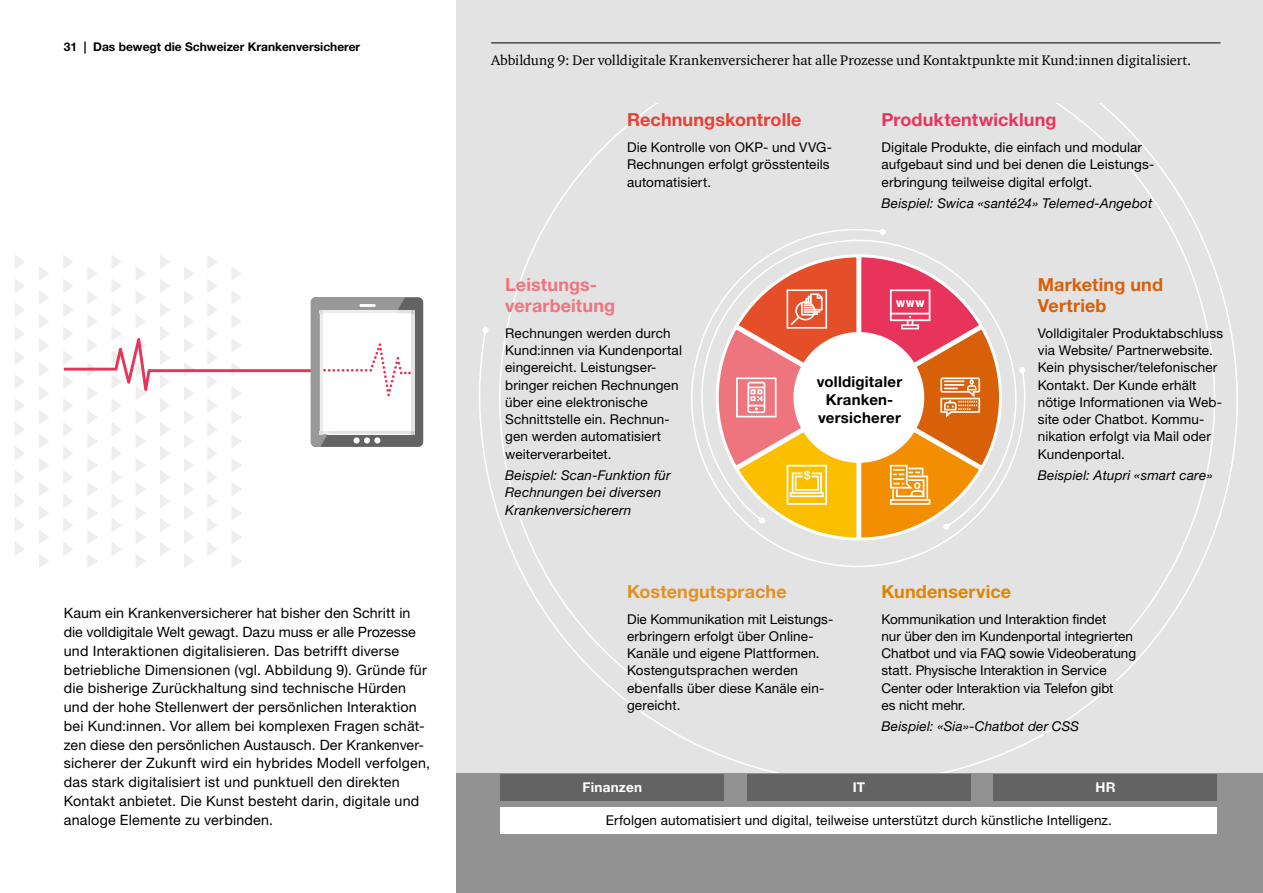
<style>
.page{position:relative;width:1263px;height:893px;background:#fff}
.page>*{position:absolute;margin:0;border:0;box-sizing:border-box;transform-origin:0 0}
.t1{font:700 18px/21.6px "Helvetica Neue LT Std";letter-spacing:.005em;color:#ee747e}
.t2{font:700 18px/21.6px "Helvetica Neue LT Std";letter-spacing:.005em;color:#d76009}
.t3{font:700 18px "Helvetica Neue LT Std";letter-spacing:.005em;color:#e83e33}
.t4{font:700 18px "Helvetica Neue LT Std";letter-spacing:.005em;color:#e8345a}
.t5{font:700 18px "Helvetica Neue LT Std";letter-spacing:.01em;color:#e29121}
.t6{font:700 18px "Helvetica Neue LT Std";letter-spacing:.005em;color:#e08400}
.t7{font:700 15px/18px "Helvetica Neue LT Std";letter-spacing:.015em;color:#000;text-align:center}
.t8{font:14.25px/18.8px "Helvetica Neue LT Std";letter-spacing:.015em;color:#000}
.t9{font:14.25px "ITC Charter Com";color:#000}
.t10{font:13.5px/17.2px "Helvetica Neue LT Std";letter-spacing:.01em;color:#000}
.t11{font:italic 13.5px/17.2px "Helvetica Neue LT Std";letter-spacing:.015em;color:#000}
.t12{font:700 13.5px "Helvetica Neue LT Std";letter-spacing:.015em;color:#fff}
.t13{font:700 12px "Helvetica Neue LT Std";color:#000}
</style>
<div class="page">
<div style="left:476px;top:698px;width:787px;height:76px;background:#e3e3e3"></div>
<div style="left:456px;top:102px;width:807px;height:596px;background:#e3e3e3"></div>
<svg style="left:657px;top:693px;width:7px;height:6px"></svg>
<svg style="left:1071px;top:679px;width:7px;height:7px"></svg>
<svg style="left:15px;top:542px;width:10px;height:14px"></svg>
<svg style="left:15px;top:518px;width:10px;height:14px"></svg>
<svg style="left:15px;top:494px;width:10px;height:14px"></svg>
<svg style="left:15px;top:470px;width:10px;height:14px"></svg>
<svg style="left:15px;top:447px;width:10px;height:13px"></svg>
<svg style="left:15px;top:423px;width:10px;height:13px"></svg>
<svg style="left:15px;top:399px;width:10px;height:13px"></svg>
<svg style="left:15px;top:375px;width:10px;height:13px"></svg>
<svg style="left:15px;top:351px;width:10px;height:13px"></svg>
<svg style="left:15px;top:327px;width:10px;height:14px"></svg>
<svg style="left:15px;top:303px;width:10px;height:14px"></svg>
<svg style="left:15px;top:279px;width:10px;height:14px"></svg>
<svg style="left:15px;top:255px;width:9px;height:14px"></svg>
<svg style="left:39px;top:554px;width:10px;height:14px"></svg>
<svg style="left:39px;top:530px;width:10px;height:14px"></svg>
<svg style="left:39px;top:506px;width:10px;height:14px"></svg>
<svg style="left:39px;top:482px;width:10px;height:14px"></svg>
<svg style="left:39px;top:458px;width:10px;height:14px"></svg>
<svg style="left:39px;top:434px;width:10px;height:14px"></svg>
<svg style="left:39px;top:410px;width:10px;height:14px"></svg>
<svg style="left:39px;top:386px;width:10px;height:14px"></svg>
<svg style="left:39px;top:362px;width:10px;height:14px"></svg>
<svg style="left:39px;top:338px;width:10px;height:14px"></svg>
<svg style="left:39px;top:315px;width:10px;height:13px"></svg>
<svg style="left:39px;top:291px;width:10px;height:14px"></svg>
<svg style="left:39px;top:267px;width:10px;height:14px"></svg>
<div style="left:456px;top:774px;width:807px;height:119px;background:#929292"></div>
<div style="left:456px;top:0;width:807px;height:102px;background:#e3e3e3"></div>
<hr style="left:491px;top:43px;width:729px;height:1px;background:#000">
<div style="left:501px;top:774px;width:223px;height:27px;background:#646363"></div>
<div style="left:747px;top:774px;width:223px;height:27px;background:#646363"></div>
<div style="left:994px;top:774px;width:223px;height:27px;background:#646363"></div>
<div style="left:501px;top:807px;width:716px;height:27px;background:#fff"></div>
<div style="left:677px;top:217px;width:350px;height:364px;background:#e3e3e3"></div>
<div style="left:680px;top:219px;width:357px;height:310px;background:#e3e3e3"></div>
<svg style="left:714px;top:253px;width:289px;height:289px"></svg>
<div style="left:311px;top:297px;width:112px;height:150px;background:#646363;border-radius:5px"></div>
<svg style="left:63px;top:255px;width:351px;height:313px"></svg>
<p class="t13" style="left:64px;top:39px;width:298px">31 | Das bewegt die Schweizer Krankenversicherer</p>
<p class="t8" style="left:64px;top:604px;width:368px">Kaum ein Krankenversicherer hat bisher den Schritt in die volldigitale Welt gewagt. Dazu muss er alle Prozesse und Interaktionen digitalisieren. Das betrifft diverse betriebliche Dimensionen (vgl. Abbildung 9). Gründe für die bisherige Zurückhaltung sind technische Hürden und der hohe Stellenwert der persönlichen Interaktion bei Kund:innen. Vor allem bei komplexen Fragen schät&shy;zen diese den persönlichen Austausch. Der Krankenver&shy;sicherer der Zukunft wird ein hybrides Modell verfolgen, das stark digitalisiert ist und punktuell den direkten Kontakt anbietet. Die Kunst besteht darin, digitale und analoge Elemente zu verbinden.</p>
<p class="t9" style="left:491px;top:51px;width:702px">Abbildung 9: Der volldigitale Krankenversicherer hat alle Prozesse und Kontaktpunkte mit Kund:innen digitalisiert.</p>
<h1 class="t3" style="left:627px;top:109px;width:176px">Rechnungskontrolle</h1>
<p class="t10" style="left:627px;top:139px;width:206px">Die Kontrolle von OKP- und VVG-<br>Rechnungen erfolgt grösstenteils automatisiert.</p>
<h1 class="t4" style="left:881px;top:109px;width:176px">Produktentwicklung</h1>
<p class="t10" style="left:881px;top:139px;width:274px">Digitale Produkte, die einfach und modular aufgebaut sind und bei denen die Leistungs&shy;erbringung teilweise digital erfolgt.</p>
<p class="t11" style="left:881px;top:195px;width:272px">Beispiel: Swica «santé24» Telemed-Angebot</p>
<h1 class="t1" style="left:505px;top:273px;width:111px">Leistungs&shy;verarbeitung</h1>
<p class="t10" style="left:505px;top:324px;width:178px">Rechnungen werden durch<br>Kund:innen via Kundenportal eingereicht. Leistungser&shy;bringer reichen Rechnungen über eine elektronische<br>Schnittstelle ein. Rechnun&shy;gen werden automatisiert weiterverarbeitet.</p>
<p class="t11" style="left:505px;top:467px;width:167px">Beispiel: Scan-Funktion für<br>Rechnungen bei diversen<br>Krankenversicherern</p>
<p class="t7" style="left:817px;top:372px;width:87px">volldigitaler<br>Kranken&shy;versicherer</p>
<h1 class="t2" style="left:1038px;top:273px;width:127px">Marketing und<br>Vertrieb</h1>
<p class="t10" style="left:1038px;top:324px;width:187px">Volldigitaler Produktabschluss via Website/ Partnerwebsite.<br>Kein physischer/telefonischer<br>Kontakt. Der Kunde erhält nötige Informationen via Web&shy;site oder Chatbot. Kommu&shy;nikation erfolgt via Mail oder<br>Kundenportal.</p>
<p class="t11" style="left:1038px;top:467px;width:176px">Beispiel: Atupri «smart care»</p>
<h1 class="t5" style="left:627px;top:580px;width:161px">Kostengutsprache</h1>
<p class="t10" style="left:627px;top:610px;width:208px">Die Kommunikation mit Leistungs&shy;erbringern erfolgt über Online-<br>Kanäle und eigene Plattformen.<br>Kostengutsprachen werden ebenfalls über diese Kanäle ein&shy;gereicht.</p>
<h1 class="t6" style="left:881px;top:580px;width:131px">Kundenservice</h1>
<p class="t10" style="left:881px;top:610px;width:256px">Kommunikation und Interaktion findet<br>nur über den im Kundenportal integrierten Chatbot und via FAQ sowie Videoberatung statt. Physische Interaktion in Service Center oder Interaktion via Telefon gibt<br>es nicht mehr.</p>
<p class="t11" style="left:881px;top:718px;width:199px">Beispiel: «Sia»-Chatbot der CSS</p>
<p class="t12" style="left:583px;top:779px;width:61px">Finanzen</p>
<p class="t12" style="left:853px;top:779px;width:14px">IT</p>
<p class="t12" style="left:1095px;top:779px;width:21px">HR</p>
<p class="t10" style="left:606px;top:811px;width:507px">Erfolgen automatisiert und digital, teilweise unterstützt durch künstliche Intelligenz.</p>
</div>
